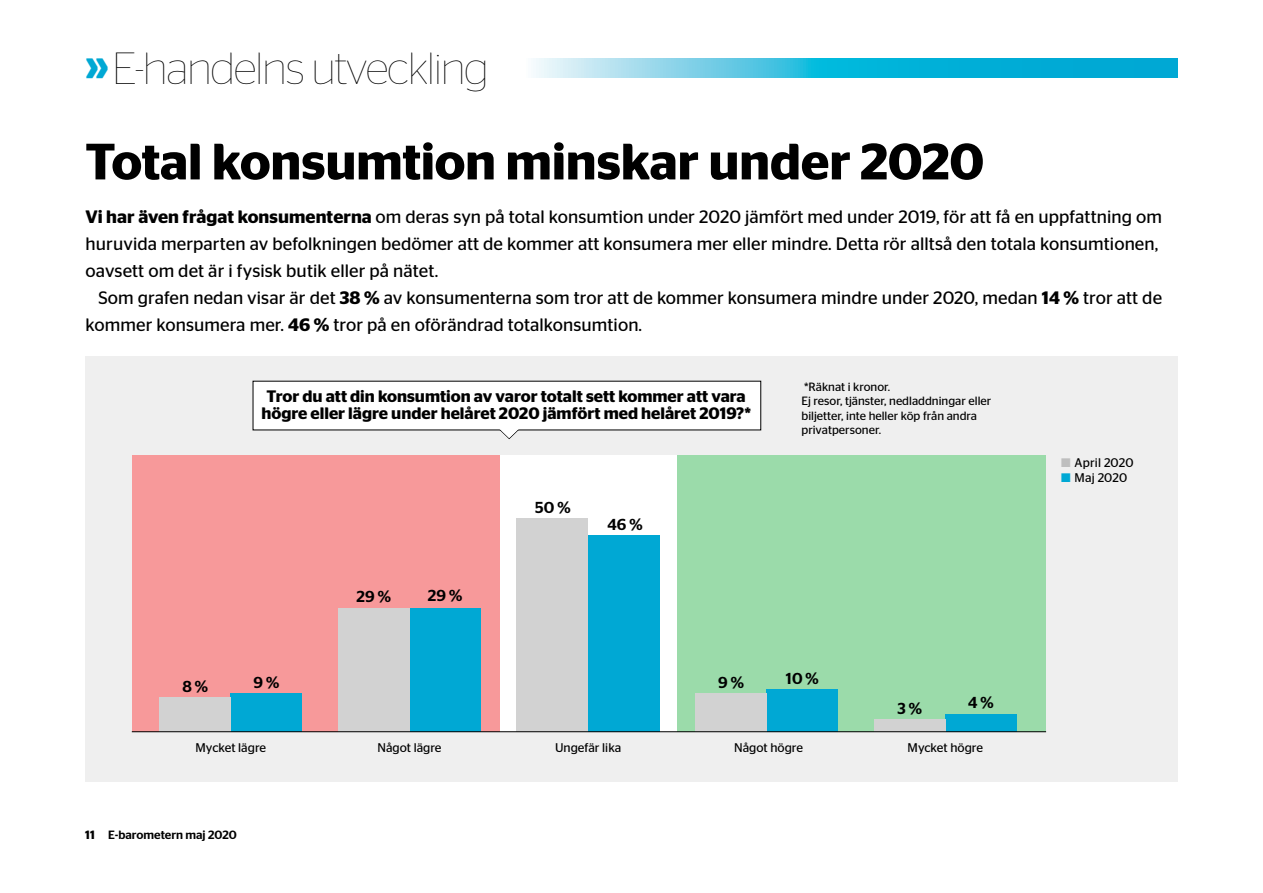
<style>
.page{position:relative;width:1263px;height:893px;background:#fff}
.page>*{position:absolute;margin:0;border:0;box-sizing:border-box;transform-origin:0 0}
.t1{font:600 51px "Stag Sans";letter-spacing:-.005em;color:#000}
.t2{font:100 45px "Stag Sans";letter-spacing:-.03em;color:#000}
.t3{font:18px/27px "Stag Sans";letter-spacing:.005em;color:#000}
.t4{font:600 16.65px/17.5px "Stag Sans";color:#000;text-align:center}
.t5{font:500 15.9px "Stag Sans";color:#000}
.t6{font:12.6px "Stag Sans";color:#000}
.t7{font:12px/14.7px "Stag Sans";color:#000}
.t8{font:500 12px "Stag Sans";color:#000}
.s1{font-weight:600;color:#00a8d4}
.s2{font-weight:600}
.s3{color:#bebebe}
.s4{color:#00a8d4}
</style>
<div class="page">
<div style="left:85px;top:356px;width:1093px;height:425px;background:#efefef"></div>
<div style="left:132px;top:455px;width:368px;height:277px;background:#f7999a"></div>
<div style="left:500px;top:455px;width:178px;height:276px;background:#fff"></div>
<div style="left:678px;top:455px;width:368px;height:276px;background:#9bdbaa"></div>
<svg style="left:533px;top:58px;width:645px;height:19px"></svg>
<div style="left:231px;top:693px;width:71px;height:38px;background:#00a8d4"></div>
<div style="left:159px;top:697px;width:72px;height:34px;background:#d2d2d2"></div>
<div style="left:409px;top:608px;width:72px;height:123px;background:#00a8d4"></div>
<div style="left:338px;top:608px;width:71px;height:123px;background:#d2d2d2"></div>
<div style="left:588px;top:535px;width:71px;height:196px;background:#00a8d4"></div>
<div style="left:517px;top:518px;width:71px;height:213px;background:#d2d2d2"></div>
<div style="left:767px;top:689px;width:71px;height:42px;background:#00a8d4"></div>
<div style="left:695px;top:693px;width:72px;height:38px;background:#d2d2d2"></div>
<div style="left:945px;top:714px;width:71px;height:17px;background:#00a8d4"></div>
<div style="left:874px;top:719px;width:71px;height:12px;background:#d2d2d2"></div>
<div style="left:253px;top:381px;width:508px;height:49px;background:#fff"></div>
<svg style="left:497px;top:429px;width:24px;height:10px"></svg>
<hr style="left:132px;top:731px;width:914px;height:1px;background:#000">
<h2 class="t2" style="left:85px;top:44px;width:405px"><span class="s1">»</span>E-handelns utveckling</h2>
<h1 class="t1" style="left:85px;top:132px;width:901px">Total konsumtion minskar under 2020</h1>
<p class="t3" style="left:86px;top:203px;width:1078px"><span class="s2">Vi har även frågat konsumenterna</span> om deras syn på total konsumtion under 2020 jämfört med under 2019, för att få en uppfattning om huruvida merparten av befolkningen bedömer att de kommer att konsumera mer eller mindre. Detta rör alltså den totala konsumtionen, oavsett om det är i fysisk butik eller på nätet.</p>
<p class="t3" style="left:86px;top:284px;width:1078px;text-indent:13px">Som grafen nedan visar är det <span class="s2">38 %</span> av konsumenterna som tror att de kommer konsumera mindre under 2020, medan <span class="s2">14 %</span> tror att de kommer konsumera mer. <span class="s2">46 %</span> tror på en oförändrad totalkonsumtion.</p>
<p class="t4" style="left:261px;top:387px;width:491px">Tror du att din konsumtion av varor totalt sett kommer att vara högre eller lägre under helåret 2020 jämfört med helåret 2019?*</p>
<p class="t7" style="left:801px;top:379px;width:191px">*Räknat i kronor.<br>Ej resor, tjänster, nedladdningar eller biljetter, inte heller köp från andra privatpersoner.</p>
<p class="t5" style="left:182px;top:677px;width:27px">8 %</p>
<p class="t5" style="left:254px;top:673px;width:27px">9 %</p>
<p class="t5" style="left:357px;top:588px;width:36px">29 %</p>
<p class="t5" style="left:428px;top:587px;width:36px">29 %</p>
<p class="t5" style="left:535px;top:498px;width:37px">50 %</p>
<p class="t5" style="left:607px;top:516px;width:37px">46 %</p>
<p class="t5" style="left:718px;top:673px;width:27px">9 %</p>
<p class="t5" style="left:786px;top:669px;width:34px">10 %</p>
<p class="t5" style="left:897px;top:699px;width:26px">3 %</p>
<p class="t5" style="left:968px;top:694px;width:27px">4 %</p>
<p class="t6" style="left:196px;top:740px;width:72px">Mycket lägre</p>
<p class="t6" style="left:377px;top:740px;width:66px">Något lägre</p>
<p class="t6" style="left:555px;top:740px;width:68px">Ungefär lika</p>
<p class="t6" style="left:734px;top:740px;width:70px">Något högre</p>
<p class="t6" style="left:908px;top:740px;width:77px">Mycket högre</p>
<p class="t8" style="left:85px;top:828px;width:153px"><span class="s2">11</span> E-barometern maj 2020</p>
<p class="t6" style="left:1061px;top:456px;width:74px"><span class="s3">■</span> April 2020</p>
<p class="t6" style="left:1061px;top:471px;width:67px"><span class="s4">■</span> Maj 2020</p>
</div>
